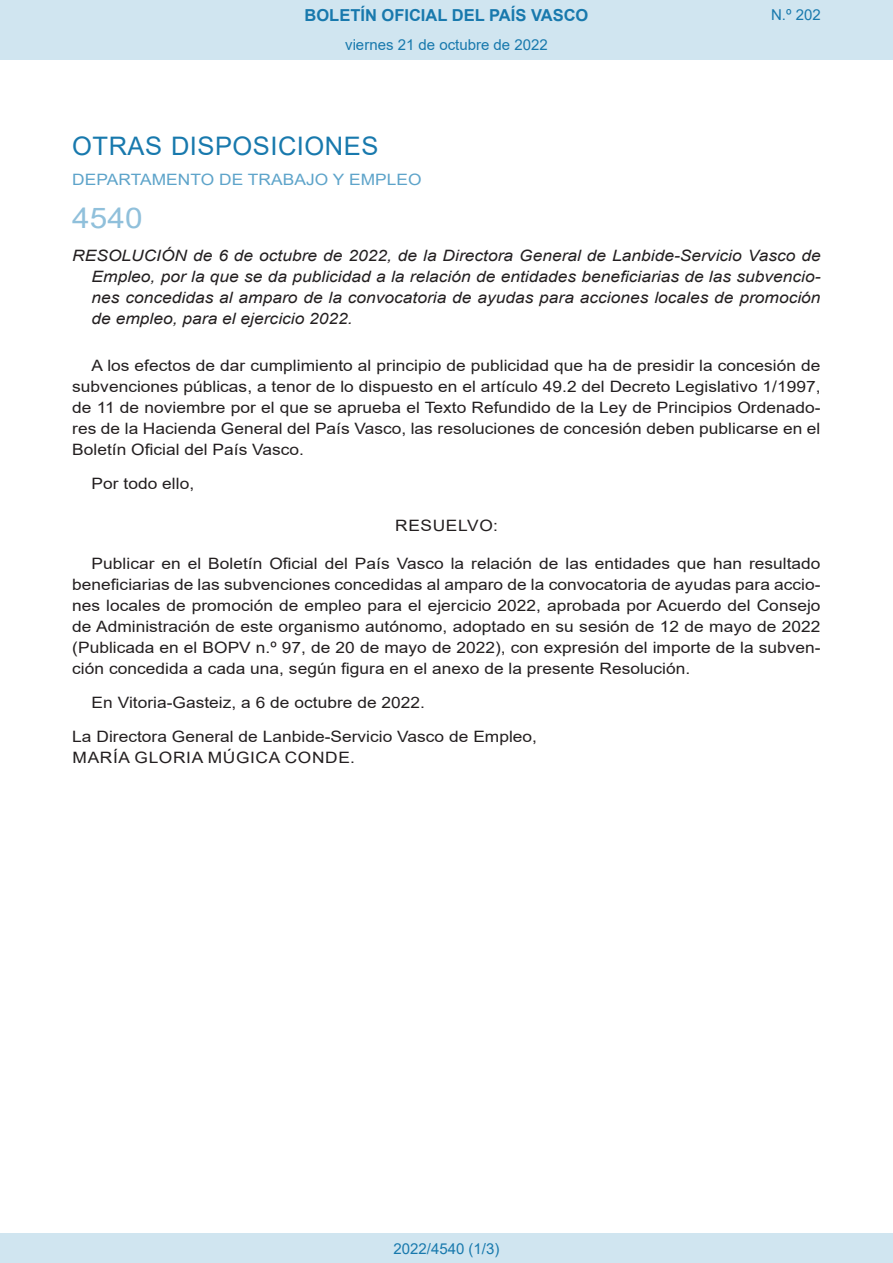
<style>
.page{position:relative;width:893px;height:1263px;background:#fff}
.page>*{position:absolute;margin:0;border:0;box-sizing:border-box;transform-origin:0 0}
.BOPVOrden{font:28.5px "Arial";color:#90c0db;scale:1.11 1}
.BOPVSeccion{font:25.5px "Arial";letter-spacing:.02em;color:#1879ad}
.t1{font:700 16.5px "Arial";color:#1879ad}
.BOPVDetalle{font:15.6px/21px "Arial";color:#231f20;text-align:justify;scale:1.11 1}
.BOPVTitulo{font:italic 15.6px/21px "Arial";color:#231f20;text-align:justify;scale:1.11 1}
.BOPVFirmaPuesto{font:15.6px "Arial";color:#231f20;scale:1.11 1}
.BOPVFirmaLugFec{font:15.6px "Arial";color:#231f20;scale:1.11 1}
.BOPVOrganismo{font:15.6px "Arial";letter-spacing:.005em;color:#5ea4ca;scale:1.11 1}
.BOPVFirmaNombre{font:15.6px "Arial";letter-spacing:.035em;color:#231f20;scale:1.11 1}
.BOPVClave{font:15.6px "Arial";letter-spacing:.035em;color:#231f20;scale:1.11 1}
.Paginacion_Centro{font:15px "Arial";color:#1879ad}
</style>
<div class="page">
<div style="left:0;top:0;width:893px;height:60px;background:#d0e5f0"></div>
<div style="left:0;top:1233px;width:893px;height:30px;background:#d0e5f0"></div>
<p class="t1" style="left:305px;top:3px;width:285px">BOLETÍN OFICIAL DEL PAÍS VASCO</p>
<p class="Paginacion_Centro" style="left:345px;top:35px;width:204px">viernes 21 de octubre de 2022</p>
<p class="Paginacion_Centro" style="left:771px;top:5px;width:51px">N.º 202</p>
<p class="BOPVSeccion" style="left:72px;top:128px;width:308px">OTRAS DISPOSICIONES</p>
<p class="BOPVOrganismo" style="left:72px;top:169px;width:316px">DEPARTAMENTO DE TRABAJO Y EMPLEO</p>
<p class="BOPVOrden" style="left:72px;top:198px;width:65px">4540</p>
<p class="BOPVTitulo" style="left:92px;top:246px;width:658px;text-indent:-19px">RESOLUCIÓN de 6 de octubre de 2022, de la Directora General de Lanbide-Servicio Vasco de Empleo, por la que se da publicidad a la relación de entidades beneficiarias de las subvencio&shy;nes concedidas al amparo de la convocatoria de ayudas para acciones locales de promoción de empleo, para el ejercicio 2022.</p>
<p class="BOPVDetalle" style="left:72px;top:355px;width:676px;text-indent:19px">A los efectos de dar cumplimiento al principio de publicidad que ha de presidir la concesión de subvenciones públicas, a tenor de lo dispuesto en el artículo 49.2 del Decreto Legislativo 1/1997, de 11 de noviembre por el que se aprueba el Texto Refundido de la Ley de Principios Ordenado&shy;res de la Hacienda General del País Vasco, las resoluciones de concesión deben publicarse en el Boletín Oficial del País Vasco.</p>
<p class="BOPVDetalle" style="left:92px;top:473px;width:94px">Por todo ello,</p>
<p class="BOPVClave" style="left:395px;top:515px;width:94px">RESUELVO:</p>
<p class="BOPVDetalle" style="left:72px;top:553px;width:676px;text-indent:19px">Publicar en el Boletín Oficial del País Vasco la relación de las entidades que han resultado beneficiarias de las subvenciones concedidas al amparo de la convocatoria de ayudas para accio&shy;nes locales de promoción de empleo para el ejercicio 2022, aprobada por Acuerdo del Consejo de Administración de este organismo autónomo, adoptado en su sesión de 12 de mayo de 2022 (Publicada en el BOPV n.º 97, de 20 de mayo de 2022), con expresión del importe de la subven&shy;ción concedida a cada una, según figura en el anexo de la presente Resolución.</p>
<p class="BOPVFirmaLugFec" style="left:92px;top:692px;width:302px">En Vitoria-Gasteiz, a 6 de octubre de 2022.</p>
<p class="BOPVFirmaPuesto" style="left:72px;top:725px;width:420px">La Directora General de Lanbide-Servicio Vasco de Empleo,</p>
<p class="BOPVFirmaNombre" style="left:73px;top:746px;width:256px">MARÍA GLORIA MÚGICA CONDE.</p>
<p class="Paginacion_Centro" style="left:393px;top:1238px;width:107px">2022/4540 (1/3)</p>
</div>
